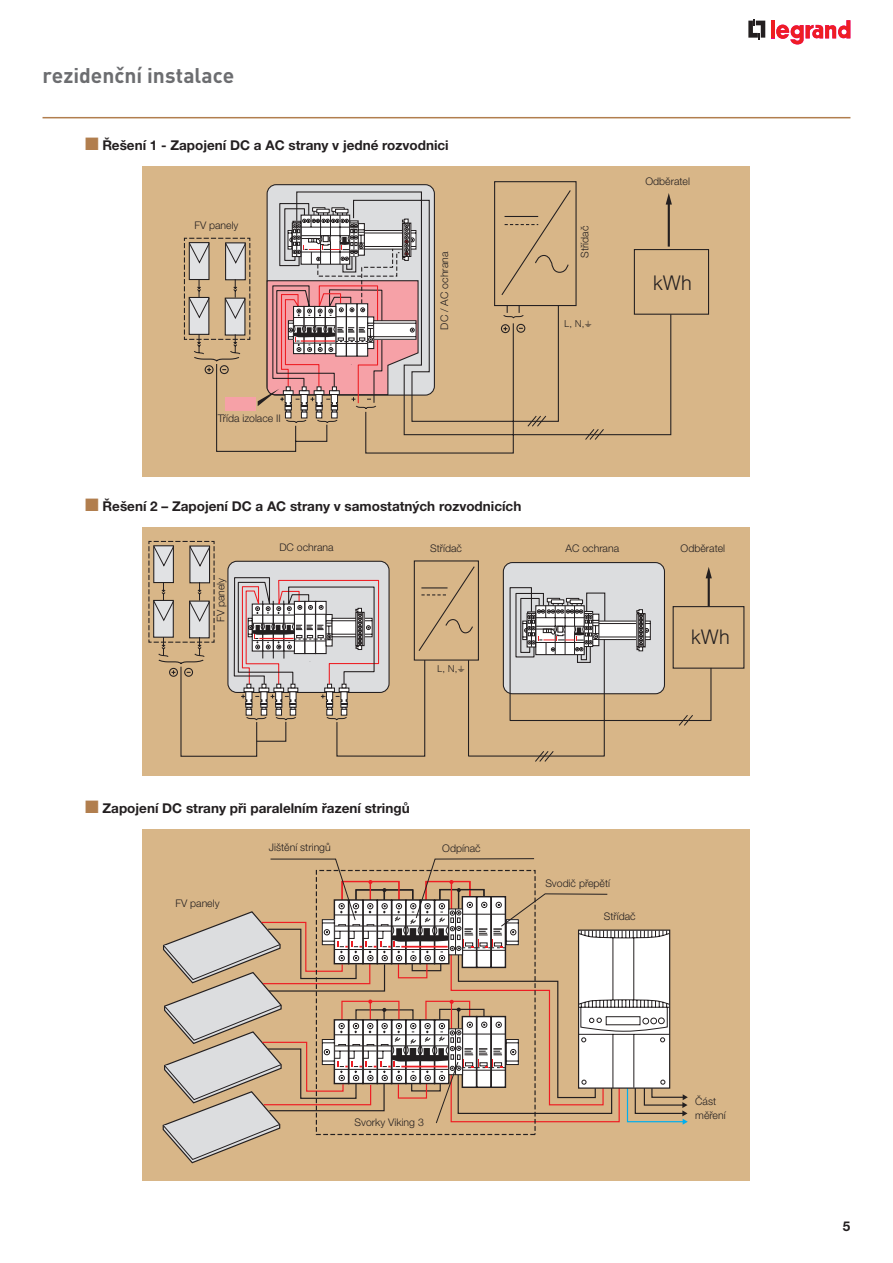
<style>
.page{position:relative;width:893px;height:1263px;background:#fff}
.page>*{position:absolute;margin:0;border:0;box-sizing:border-box;transform-origin:0 0}
.t1{font:700 21px "DIN Pro";color:#6c6d70}
.t2{font:300 20.25px "Arial";letter-spacing:-.005em;color:#231f20}
.t3{font:700 13.5px "Helvetica Neue LT Pro";color:#231f20}
.t4{font:300 10.5px/13.5px "Helvetica Neue LT Pro";color:#231f20}
.t5{font:300 9.6px "Arial";color:#231f20}
.s1{color:#b17e4e}
.s2{font-family:"Legrand 2007";font-weight:400}
</style>
<div class="page">
<svg style="left:748px;top:19px;width:17px;height:20px"></svg>
<hr style="left:771px;top:20px;width:4px;height:18px;background:#ee1d23">
<svg style="left:776px;top:20px;width:74px;height:25px"></svg>
<hr style="left:43px;top:117px;width:807px;height:1px;background:#b17e4e">
<div style="left:143px;top:166px;width:607px;height:310px;background:#d8b688"></div>
<div style="left:143px;top:527px;width:607px;height:248px;background:#d8b688"></div>
<div style="left:143px;top:829px;width:607px;height:352px;background:#d8b688"></div>
<div style="left:267px;top:185px;width:167px;height:210px;background:#dcdddf;border-radius:9px"></div>
<svg style="left:216px;top:191px;width:456px;height:263px"></svg>
<svg style="left:527px;top:415px;width:78px;height:26px"></svg>
<svg style="left:184px;top:237px;width:67px;height:138px"></svg>
<div style="left:225px;top:397px;width:31px;height:13px;background:#f6a1a7"></div>
<svg style="left:494px;top:181px;width:215px;height:153px"></svg>
<svg style="left:258px;top:202px;width:161px;height:221px"></svg>
<div style="left:673px;top:606px;width:71px;height:63px;border:1px solid #231f20"></div>
<svg style="left:148px;top:541px;width:564px;height:221px"></svg>
<svg style="left:163px;top:911px;width:525px;height:252px"></svg>
<svg style="left:270px;top:858px;width:338px;height:266px"></svg>
<h1 class="t1" style="left:43px;top:58px;width:193px">rezidenční instalace</h1>
<p class="t3" style="left:85px;top:136px;width:365px"><span class="s1">■</span> Řešení 1 - Zapojení DC a AC strany v jedné rozvodnici</p>
<p class="t4" style="left:194px;top:218px;width:46px">FV panely</p>
<p class="t4" style="left:218px;top:411px;width:65px">Třída izolace II</p>
<p class="t4" style="left:437px;top:330px;width:79px;rotate:-90deg">DC / AC ochrana</p>
<p class="t3" style="left:85px;top:498px;width:438px"><span class="s1">■</span> Řešení 2 – Zapojení DC a AC strany v samostatných rozvodnicích</p>
<p class="t4" style="left:578px;top:258px;width:33px;rotate:-90deg">Střídač</p>
<p class="t5" style="left:564px;top:318px;width:29px">L, N,<span class="s2">T</span></p>
<p class="t4" style="left:645px;top:174px;width:46px">Odběratel</p>
<h2 class="t2" style="left:653px;top:272px;width:41px">kWh</h2>
<p class="t4" style="left:214px;top:622px;width:46px;rotate:-90deg">FV panely</p>
<p class="t4" style="left:279px;top:540px;width:56px">DC ochrana</p>
<p class="t4" style="left:430px;top:541px;width:33px">Střídač</p>
<p class="t4" style="left:565px;top:541px;width:55px">AC ochrana</p>
<p class="t4" style="left:681px;top:542px;width:46px">Odběratel</p>
<p class="t5" style="left:437px;top:663px;width:29px">L, N,<span class="s2">T</span></p>
<h2 class="t2" style="left:691px;top:625px;width:41px">kWh</h2>
<p class="t3" style="left:85px;top:800px;width:326px"><span class="s1">■</span> Zapojení DC strany při paralelním řazení stringů</p>
<p class="t4" style="left:175px;top:896px;width:46px">FV panely</p>
<p class="t4" style="left:269px;top:840px;width:63px">Jištění stringů</p>
<p class="t4" style="left:442px;top:841px;width:40px">Odpínač</p>
<p class="t4" style="left:545px;top:876px;width:66px">Svodič přepětí</p>
<p class="t4" style="left:604px;top:909px;width:33px">Střídač</p>
<p class="t4" style="left:355px;top:1115px;width:71px">Svorky Viking 3</p>
<p class="t4" style="left:695px;top:1094px;width:32px">Část měření</p>
<p class="t3" style="left:843px;top:1217px;width:9px">5</p>
</div>
